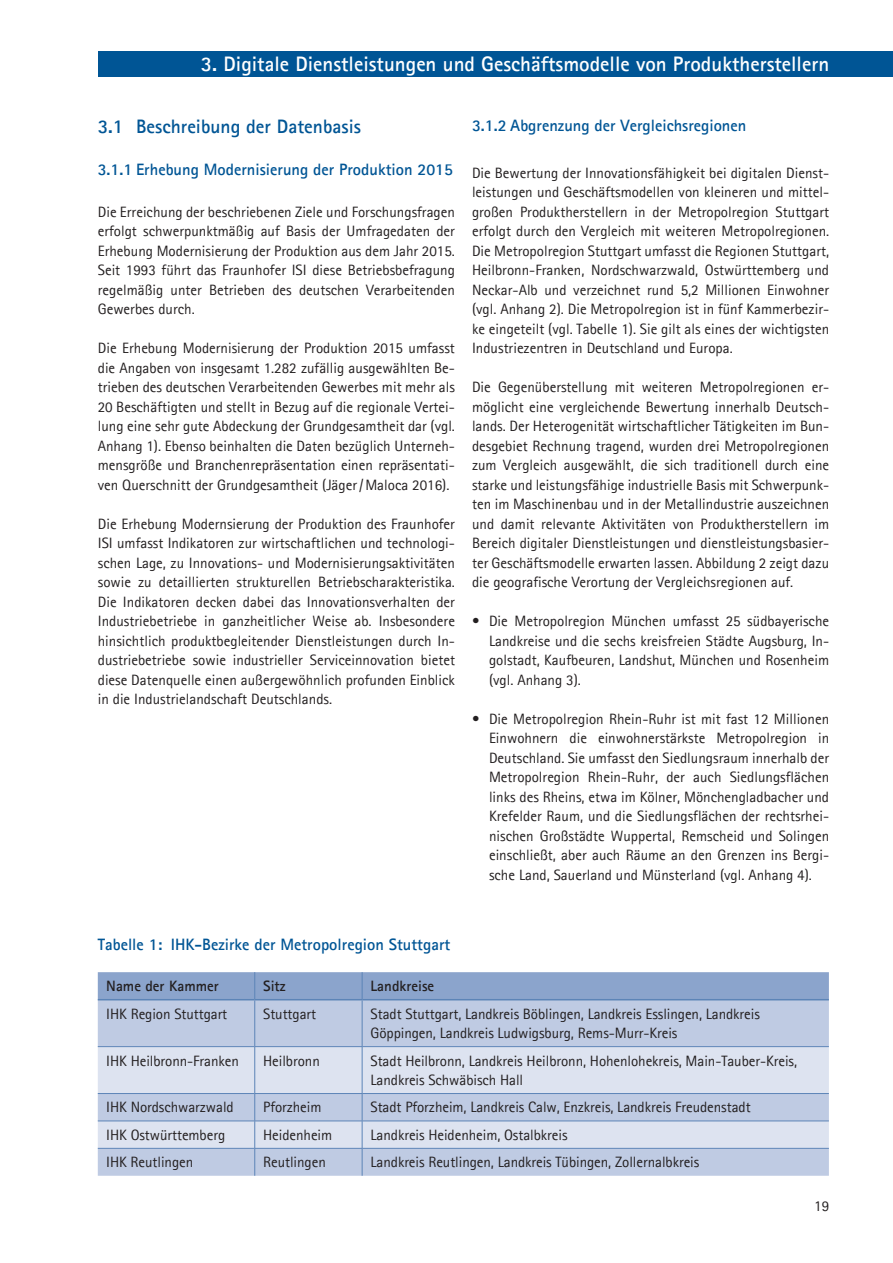
<style>
.page{position:relative;width:893px;height:1263px;background:#fff}
.page>*{position:absolute;margin:0;border:0;box-sizing:border-box;transform-origin:0 0}
.t1{font:700 21px "Agfa Rotis Sans Serif";color:#fff}
.t2{font:700 19.5px "Agfa Rotis Sans Serif";color:#005595}
.t3{font:700 16.5px "Agfa Rotis Sans Serif";color:#005595}
.t4{font:15px/19.5px "Agfa Rotis Sans Serif";letter-spacing:-.005em;color:#231f20;text-align:justify}
.t5{font:700 15px "Agfa Rotis Sans Serif";color:#231f20}
</style>
<div class="page">
<div style="left:98px;top:51px;width:795px;height:26px;background:#005595"></div>
<div style="left:98px;top:1000px;width:731px;height:176px;background:#bfcbe3"></div>
<svg style="left:98px;top:1047px;width:731px;height:101px;background:#d3dbec"></svg>
<div style="left:98px;top:972px;width:731px;height:27px;background:#8ba4cc"></div>
<hr style="left:254px;top:1000px;width:1px;height:46px;background:#5c84b7">
<hr style="left:362px;top:1000px;width:1px;height:46px;background:#5c84b7">
<hr style="left:98px;top:1046px;width:157px;height:1px;background:#5c84b7">
<hr style="left:255px;top:1046px;width:107px;height:1px;background:#5c84b7">
<hr style="left:254px;top:1047px;width:1px;height:46px;background:#5c84b7">
<hr style="left:362px;top:1046px;width:467px;height:1px;background:#5c84b7">
<hr style="left:362px;top:1047px;width:1px;height:46px;background:#5c84b7">
<hr style="left:98px;top:1093px;width:157px;height:1px;background:#5c84b7">
<hr style="left:255px;top:1093px;width:107px;height:1px;background:#5c84b7">
<hr style="left:362px;top:1093px;width:467px;height:1px;background:#5c84b7">
<hr style="left:98px;top:1121px;width:157px;height:1px;background:#5c84b7">
<hr style="left:255px;top:1121px;width:107px;height:1px;background:#5c84b7">
<hr style="left:362px;top:1121px;width:467px;height:1px;background:#5c84b7">
<hr style="left:98px;top:1148px;width:157px;height:1px;background:#5c84b7">
<hr style="left:255px;top:1148px;width:107px;height:1px;background:#5c84b7">
<svg style="left:254px;top:1094px;width:1px;height:82px"></svg>
<hr style="left:362px;top:1148px;width:467px;height:1px;background:#5c84b7">
<svg style="left:362px;top:1094px;width:1px;height:82px"></svg>
<hr style="left:98px;top:999px;width:157px;height:1px;background:#5c84b7">
<hr style="left:255px;top:999px;width:107px;height:1px;background:#5c84b7">
<hr style="left:362px;top:999px;width:467px;height:1px;background:#5c84b7">
<h1 class="t1" style="left:201px;top:51px;width:630px">3. Digitale Dienstleistungen und Geschäftsmodelle von Produktherstellern</h1>
<h2 class="t2" style="left:98px;top:114px;width:265px">3.1 Beschreibung der Datenbasis</h2>
<p class="t3" style="left:98px;top:159px;width:357px">3.1.1 Erhebung Modernisierung der Produktion 2015</p>
<p class="t4" style="left:98px;top:201px;width:359px">Die Erreichung der beschriebenen Ziele und Forschungsfragen erfolgt schwerpunktmäßig auf Basis der Umfragedaten der Erhebung Modernisierung der Produktion aus dem Jahr 2015.<br>Seit 1993 führt das Fraunhofer ISI diese Betriebsbefragung regelmäßig unter Betrieben des deutschen Verarbeitenden Gewerbes durch.</p>
<p class="t4" style="left:98px;top:338px;width:359px">Die Erhebung Modernisierung der Produktion 2015 umfasst die Angaben von insgesamt 1.282 zufällig ausgewählten Be&shy;trieben des deutschen Verarbeitenden Gewerbes mit mehr als 20 Beschäftigten und stellt in Bezug auf die regionale Vertei&shy;lung eine sehr gute Abdeckung der Grundgesamtheit dar (vgl.<br>Anhang 1). Ebenso beinhalten die Daten bezüglich Unterneh&shy;mensgröße und Branchenrepräsentation einen repräsentati&shy;ven Querschnitt der Grundgesamtheit (Jäger/Maloca 2016).</p>
<p class="t4" style="left:98px;top:513px;width:359px">Die Erhebung Modernsierung der Produktion des Fraunhofer ISI umfasst Indikatoren zur wirtschaftlichen und technologi&shy;schen Lage, zu Innovations- und Modernisierungsaktivitäten sowie zu detaillierten strukturellen Betriebscharakteristika.<br>Die Indikatoren decken dabei das Innovationsverhalten der Industriebetriebe in ganzheitlicher Weise ab. Insbesondere hinsichtlich produktbegleitender Dienstleistungen durch In&shy;dustriebetriebe sowie industrieller Serviceinnovation bietet diese Datenquelle einen außergewöhnlich profunden Einblick in die Industrielandschaft Deutschlands.</p>
<p class="t3" style="left:472px;top:115px;width:276px">3.1.2 Abgrenzung der Vergleichsregionen</p>
<p class="t4" style="left:472px;top:162px;width:359px">Die Bewertung der Innovationsfähigkeit bei digitalen Dienst&shy;leistungen und Geschäftsmodellen von kleineren und mittel&shy;großen Produktherstellern in der Metropolregion Stuttgart erfolgt durch den Vergleich mit weiteren Metropolregionen.<br>Die Metropolregion Stuttgart umfasst die Regionen Stuttgart, Heilbronn-Franken, Nordschwarzwald, Ostwürttemberg und Neckar-Alb und verzeichnet rund 5,2 Millionen Einwohner (vgl. Anhang 2). Die Metropolregion ist in fünf Kammerbezir&shy;ke eingeteilt (vgl. Tabelle 1). Sie gilt als eines der wichtigsten Industriezentren in Deutschland und Europa.</p>
<p class="t4" style="left:472px;top:377px;width:359px">Die Gegenüberstellung mit weiteren Metropolregionen er&shy;möglicht eine vergleichende Bewertung innerhalb Deutsch&shy;lands. Der Heterogenität wirtschaftlicher Tätigkeiten im Bun&shy;desgebiet Rechnung tragend, wurden drei Metropolregionen zum Vergleich ausgewählt, die sich traditionell durch eine starke und leistungsfähige industrielle Basis mit Schwerpunk&shy;ten im Maschinenbau und in der Metallindustrie auszeichnen und damit relevante Aktivitäten von Produktherstellern im Bereich digitaler Dienstleistungen und dienstleistungsbasier&shy;ter Geschäftsmodelle erwarten lassen. Abbildung 2 zeigt dazu die geografische Verortung der Vergleichsregionen auf.</p>
<p class="t4" style="left:489px;top:611px;width:342px;text-indent:-17px">• Die Metropolregion München umfasst 25 südbayerische Landkreise und die sechs kreisfreien Städte Augsburg, In&shy;golstadt, Kaufbeuren, Landshut, München und Rosenheim (vgl. Anhang 3).</p>
<p class="t4" style="left:489px;top:708px;width:342px;text-indent:-17px">• Die Metropolregion Rhein-Ruhr ist mit fast 12 Millionen Einwohnern die einwohnerstärkste Metropolregion in Deutschland. Sie umfasst den Siedlungsraum innerhalb der Metropolregion Rhein-Ruhr, der auch Siedlungsflächen links des Rheins, etwa im Kölner, Mönchengladbacher und Krefelder Raum, und die Siedlungsflächen der rechtsrhei&shy;nischen Großstädte Wuppertal, Remscheid und Solingen einschließt, aber auch Räume an den Grenzen ins Bergi&shy;sche Land, Sauerland und Münsterland (vgl. Anhang 4).</p>
<p class="t3" style="left:98px;top:934px;width:354px">Tabelle 1: IHK-Bezirke der Metropolregion Stuttgart</p>
<p class="t5" style="left:106px;top:977px;width:114px">Name der Kammer</p>
<p class="t5" style="left:263px;top:977px;width:24px">Sitz</p>
<p class="t5" style="left:371px;top:977px;width:65px">Landkreise</p>
<p class="t4" style="left:106px;top:1003px;width:123px">IHK Region Stuttgart</p>
<p class="t4" style="left:263px;top:1003px;width:54px">Stuttgart</p>
<p class="t4" style="left:371px;top:1003px;width:391px">Stadt Stuttgart, Landkreis Böblingen, Landkreis Esslingen, Landkreis<br>Göppingen, Landkreis Ludwigsburg, Rems-Murr-Kreis</p>
<p class="t4" style="left:106px;top:1050px;width:134px">IHK Heilbronn-Franken</p>
<p class="t4" style="left:263px;top:1050px;width:58px">Heilbronn</p>
<p class="t4" style="left:371px;top:1050px;width:428px">Stadt Heilbronn, Landkreis Heilbronn, Hohenlohekreis, Main-Tauber-Kreis,<br>Landkreis Schwäbisch Hall</p>
<p class="t4" style="left:106px;top:1097px;width:129px">IHK Nordschwarzwald</p>
<p class="t4" style="left:263px;top:1097px;width:60px">Pforzheim</p>
<p class="t4" style="left:371px;top:1097px;width:382px">Stadt Pforzheim, Landkreis Calw, Enzkreis, Landkreis Freudenstadt</p>
<p class="t4" style="left:106px;top:1125px;width:120px">IHK Ostwürttemberg</p>
<p class="t4" style="left:263px;top:1125px;width:71px">Heidenheim</p>
<p class="t4" style="left:371px;top:1125px;width:198px">Landkreis Heidenheim, Ostalbkreis</p>
<p class="t4" style="left:106px;top:1152px;width:89px">IHK Reutlingen</p>
<p class="t4" style="left:263px;top:1152px;width:64px">Reutlingen</p>
<p class="t4" style="left:371px;top:1152px;width:330px">Landkreis Reutlingen, Landkreis Tübingen, Zollernalbkreis</p>
<p class="t4" style="left:814px;top:1196px;width:16px">19</p>
</div>
